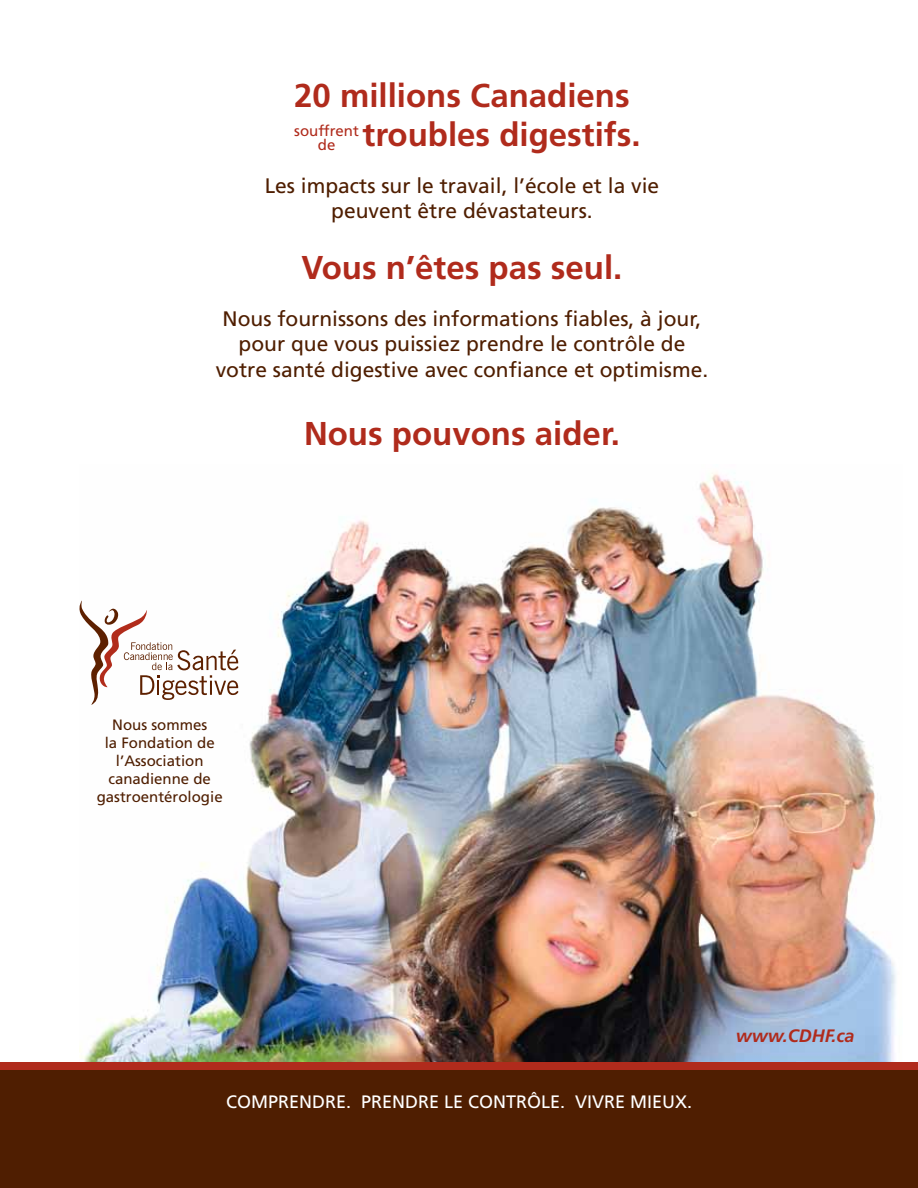
<style>
.page{position:relative;width:918px;height:1188px;background:#fff}
.page>*{position:absolute;margin:0;border:0;box-sizing:border-box;transform-origin:0 0}
.t1{font:700 33px/39.6px "Frutiger";color:#b02b1c}
.t2{font:21px/25.2px "Frutiger";color:#4f1e01;text-align:center}
.t3{font:18px "Frutiger";color:#fff}
.t4{font:italic 700 18px "Frutiger";color:#b02b1c}
.t5{font:15px/18px "Frutiger";color:#4f1e01;text-align:center}
.t6{font:15px/13.5px "Frutiger";color:#b02b1c;text-align:center}
</style>
<div class="page">
<img style="left:80px;top:472px;width:823px;height:591px">
<div style="left:0;top:1070px;width:918px;height:118px;background:#4f1e01"></div>
<div style="left:1px;top:1063px;width:917px;height:7px;background:#b02b1c"></div>
<svg style="left:80px;top:601px;width:158px;height:104px"></svg>
<h1 class="t1" style="left:363px;top:76px;width:280px;text-indent:-68px">20 millions Canadiens troubles digestifs.</h1>
<p class="t2" style="left:265px;top:173px;width:396px">Les impacts sur le travail, l’école et la vie peuvent être dévastateurs.</p>
<h1 class="t1" style="left:302px;top:248px;width:322px">Vous n’êtes pas seul.</h1>
<p class="t2" style="left:216px;top:306px;width:494px">Nous fournissons des informations fiables, à jour, pour que vous puissiez prendre le contrôle de votre santé digestive avec confiance et optimisme.</p>
<h1 class="t1" style="left:304px;top:414px;width:317px">Nous pouvons aider.</h1>
<p class="t6" style="left:294px;top:125px;width:66px">souffrent de</p>
<p class="t5" style="left:97px;top:716px;width:127px">Nous sommes<br>la Fondation de l’Association canadienne de gastroentérologie</p>
<p class="t3" style="left:226px;top:1091px;width:468px">COMPRENDRE. PRENDRE LE CONTRÔLE. VIVRE MIEUX.</p>
<p class="t4" style="left:736px;top:1025px;width:120px">www.CDHF.ca</p>
</div>
